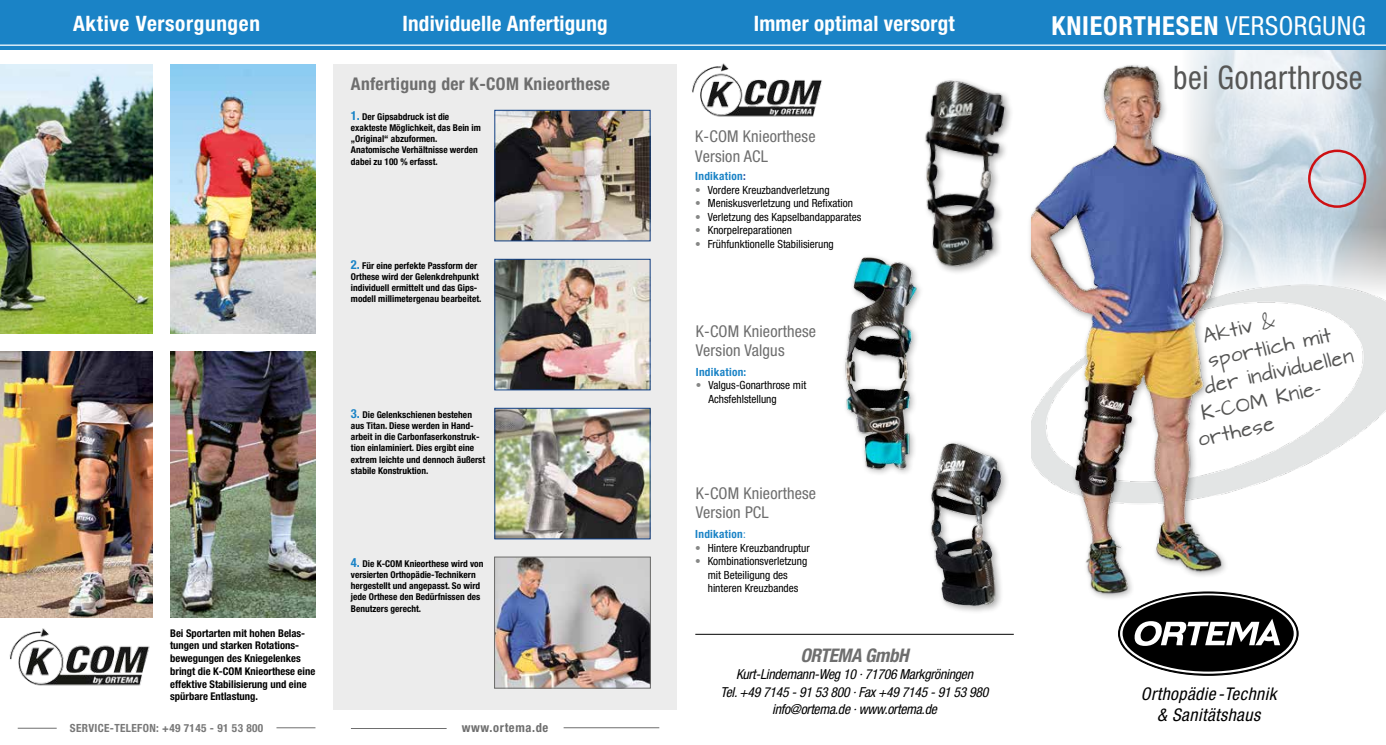
<style>
.page{position:relative;width:1386px;height:745px;background:#fff}
.page>*{position:absolute;margin:0;border:0;box-sizing:border-box;transform-origin:0 0}
.t1{font:condensed 32.5px "Helvetica Neue";letter-spacing:.02em;color:#565655;scale:.95 1}
.t2{font:700 condensed 26.25px "Helvetica Neue";letter-spacing:.03em;color:#fff}
.t3{font:700 condensed 21.25px "Helvetica Neue";letter-spacing:.01em;color:#fff}
.t4{font:700 condensed 21.25px "Helvetica Neue";letter-spacing:.03em;color:#fff}
.t5{font:italic 700 condensed 18.75px "Helvetica Neue";letter-spacing:-.02em;color:#6e6e6e}
.t6{font:17.5px "Architects Daughter";color:#565655;scale:.95 1}
.t7{font:italic condensed 17.5px/21px "Helvetica Neue";letter-spacing:.025em;color:#000;text-align:center}
.t8{font:700 condensed 17.5px "Helvetica Neue";letter-spacing:.02em;color:#6e6e6e}
.t9{font:condensed 16.25px/19.5px "Helvetica Neue";letter-spacing:.01em;color:#6e6e6e}
.t10{font:italic condensed 13.75px/17.5px "Helvetica Neue";letter-spacing:-.02em;color:#000;text-align:center}
.t11{font:700 condensed 12.5px "Helvetica Neue";letter-spacing:.05em;color:#6e6e6e}
.t12{font:condensed 11.25px/13.5px "Helvetica Neue";color:#000}
.t13{font:700 condensed 11.25px "Helvetica Neue";letter-spacing:.025em;color:#1a83c6}
.t14{font:700 condensed 11.25px "Helvetica Neue";letter-spacing:.03em;color:#787878}
.t15{font:700 condensed 10.62px/12.8px "Helvetica Neue";color:#000}
.t16{font:700 condensed 9.38px/11.2px "Helvetica Neue";color:#000}
.s1{font-size:12.5px;color:#1a83c6}
.s2{color:#2c51a0}
.s3{color:#868786}
.s4{font-weight:400}
</style>
<div class="page">
<img style="left:1031px;top:55px;width:354px;height:572px">
<div style="left:333px;top:64px;width:344px;height:645px;background:#ececec"></div>
<hr style="left:563px;top:726px;width:96px;height:1px;background:#6e6e6e">
<hr style="left:351px;top:727px;width:95px;height:1px;background:#6e6e6e">
<hr style="left:276px;top:726px;width:39px;height:1px;background:#6e6e6e">
<hr style="left:18px;top:727px;width:39px;height:1px;background:#6e6e6e">
<div style="left:0;top:0;width:1385px;height:50px;background:#1a83c6"></div>
<svg style="left:1118px;top:591px;width:180px;height:84px"></svg>
<svg style="left:1120px;top:593px;width:176px;height:80px"></svg>
<div style="left:1122px;top:595px;width:171px;height:76px;background:#000;border-radius:50%"></div>
<svg style="left:1134px;top:618px;width:146px;height:27px"></svg>
<hr style="left:0;top:45px;width:1385px;height:1px;background:#fff">
<img style="left:496px;top:409px;width:152px;height:128px">
<div style="left:494px;top:407px;width:156px;height:132px;border:1px solid #124186"></div>
<img style="left:496px;top:261px;width:152px;height:127px">
<div style="left:494px;top:259px;width:156px;height:131px;border:1px solid #124186"></div>
<img style="left:496px;top:112px;width:152px;height:127px">
<div style="left:494px;top:110px;width:156px;height:131px;border:1px solid #124186"></div>
<img style="left:496px;top:558px;width:152px;height:127px">
<div style="left:494px;top:556px;width:156px;height:131px;border:1px solid #6a6a69"></div>
<img style="left:0;top:64px;width:152px;height:269px">
<img style="left:0;top:351px;width:152px;height:262px">
<img style="left:170px;top:64px;width:145px;height:269px">
<img style="left:170px;top:351px;width:145px;height:266px">
<img style="left:925px;top:80px;width:86px;height:193px">
<img style="left:845px;top:256px;width:76px;height:218px">
<img style="left:914px;top:434px;width:93px;height:178px">
<img style="left:692px;top:63px;width:130px;height:54px">
<img style="left:0;top:613px;width:153px;height:73px">
<hr style="left:695px;top:633px;width:318px;height:1px;background:#000">
<h3 class="t4" style="left:73px;top:10px;width:188px">Aktive Versorgungen</h3>
<h3 class="t3" style="left:402px;top:10px;width:206px">Individuelle Anfertigung</h3>
<h3 class="t3" style="left:754px;top:10px;width:202px">Immer optimal versorgt</h3>
<h3 class="t8" style="left:351px;top:73px;width:260px">Anfertigung der K-COM Knieorthese</h3>
<p class="t16" style="left:351px;top:110px;width:131px"><span class="s1">1.</span> Der Gipsabdruck ist die exakteste Möglichkeit, das Bein im „Original“ abzuformen.<br>Anatomische Verhältnisse werden dabei zu 100 % erfasst.</p>
<p class="t16" style="left:351px;top:259px;width:132px"><span class="s1">2.</span> Für eine perfekte Passform der Orthese wird der Gelenkdrehpunkt individuell ermittelt und das Gips&shy;modell millimetergenau bearbeitet.</p>
<p class="t16" style="left:351px;top:408px;width:136px"><span class="s1">3.</span> Die Gelenkschienen bestehen aus Titan. Diese werden in Hand&shy;arbeit in die Carbonfaserkonstruk&shy;tion einlaminiert. Dies ergibt eine extrem leichte und dennoch äußerst stabile Konstruktion.</p>
<p class="t15" style="left:170px;top:625px;width:147px">Bei Sportarten mit hohen Belas&shy;tungen und starken Rotations&shy;bewegungen des Kniegelenkes bringt die K-COM Knieorthese eine effektive Stabilisierung und eine spürbare Entlastung.</p>
<p class="t16" style="left:351px;top:557px;width:134px"><span class="s1">4.</span> Die K-COM Knieorthese wird von versierten Orthopädie-Technikern hergestellt und angepasst. So wird jede Orthese den Bedürfnissen des<br>Benutzers gerecht.</p>
<p class="t14" style="left:70px;top:720px;width:195px">SERVICE-TELEFON: +49 7145 - 91 53 800</p>
<h3 class="t11" style="left:462px;top:719px;width:88px">www.ortema.de</h3>
<h3 class="t9" style="left:695px;top:127px;width:122px">K-COM Knieorthese<br>Version ACL</h3>
<p class="t13" style="left:695px;top:169px;width:52px">Indikation<span class="s2">:</span></p>
<p class="t12" style="left:695px;top:183px;width:136px"><span class="s3">•</span> Vordere Kreuzbandverletzung</p>
<p class="t12" style="left:695px;top:196px;width:159px"><span class="s3">•</span> Meniskusverletzung und Refixation</p>
<p class="t12" style="left:695px;top:210px;width:168px"><span class="s3">•</span> Verletzung des Kapselbandapparates</p>
<p class="t12" style="left:695px;top:223px;width:98px"><span class="s3">•</span> Knorpelreparationen</p>
<p class="t12" style="left:695px;top:237px;width:140px"><span class="s3">•</span> Frühfunktionelle Stabilisierung</p>
<h3 class="t9" style="left:696px;top:321px;width:122px">K-COM Knieorthese<br>Version Valgus</h3>
<p class="t13" style="left:696px;top:364px;width:52px">Indikation:</p>
<p class="t12" style="left:708px;top:378px;width:99px;text-indent:-12px"><span class="s3">•</span> Valgus-Gonarthrose mit<br>Achsfehlstellung</p>
<h3 class="t9" style="left:696px;top:483px;width:122px">K-COM Knieorthese<br>Version PCL</h3>
<p class="t13" style="left:695px;top:527px;width:52px">Indikation<span class="s4">:</span></p>
<p class="t12" style="left:695px;top:540px;width:116px"><span class="s3">•</span> Hintere Kreuzbandruptur</p>
<p class="t12" style="left:708px;top:554px;width:101px;text-indent:-12px"><span class="s3">•</span> Kombinationsverletzung mit Beteiligung des hinteren Kreuzbandes</p>
<h3 class="t5" style="left:800px;top:643px;width:110px">ORTEMA GmbH</h3>
<h3 class="t10" style="left:720px;top:665px;width:269px">Kurt-Lindemann-Weg 10 · 71706 Markgröningen<br>Tel. +49 7145 - 91 53 800 · Fax +49 7145 - 91 53 980 info@ortema.de · www.ortema.de</h3>
<h2 class="t2" style="left:1051px;top:10px;width:316px">Knieorthesen <span class="s4">Versorgung</span></h2>
<h1 class="t1" style="left:1173px;top:59px;width:201px">bei Gonarthrose</h1>
<h3 class="t6" style="left:1201px;top:326px;width:79px;rotate:-12deg">Aktiv &amp;</h3>
<h3 class="t6" style="left:1206px;top:351px;width:134px;rotate:-12deg">sportlich mit</h3>
<h3 class="t6" style="left:1202px;top:377px;width:161px;rotate:-12deg">der individuellen</h3>
<h3 class="t6" style="left:1199px;top:403px;width:132px;rotate:-12deg">K-COM Knie-</h3>
<h3 class="t6" style="left:1196px;top:430px;width:83px;rotate:-12deg">orthese</h3>
<h3 class="t7" style="left:1140px;top:683px;width:137px">Orthopädie-Technik &amp; Sanitätshaus</h3>
</div>
